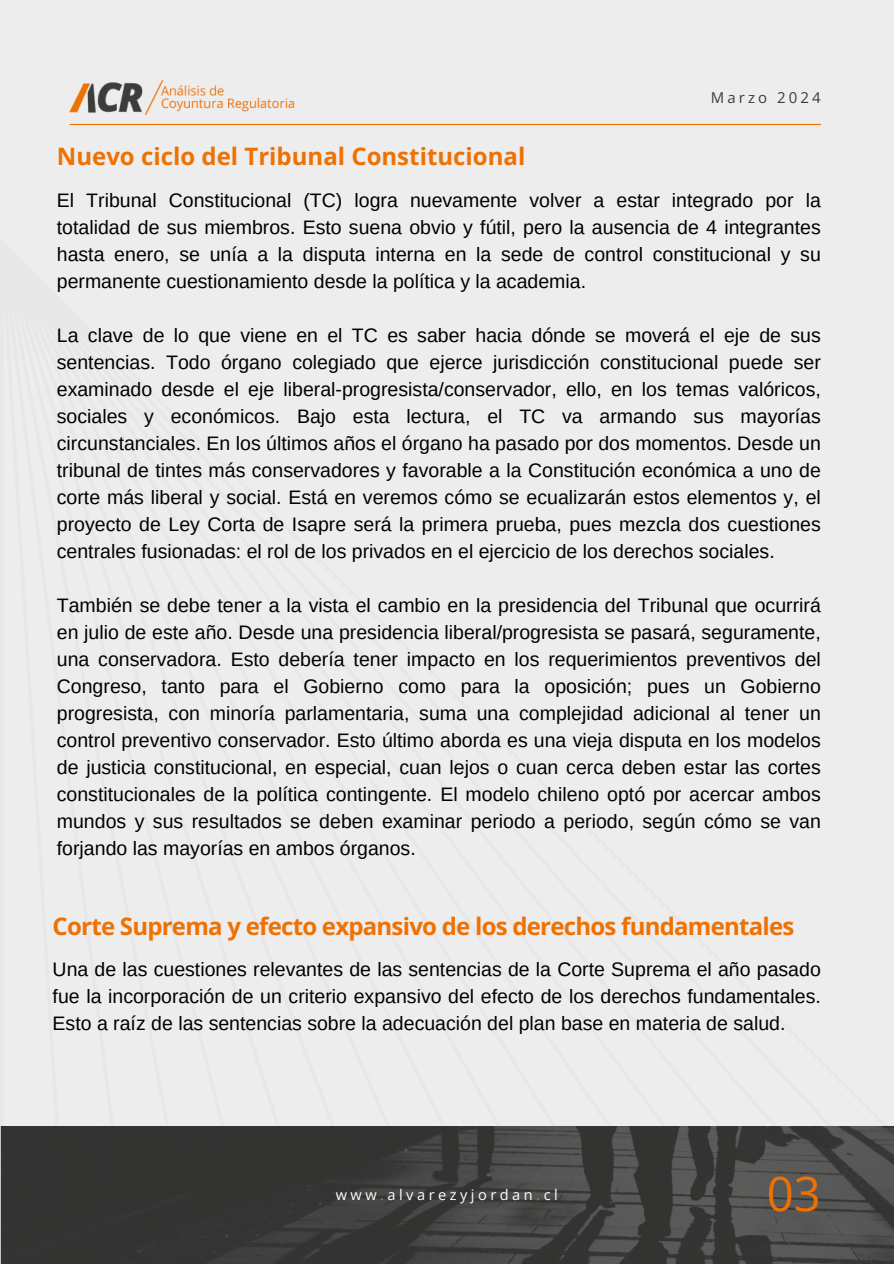
<style>
.page{position:relative;width:894px;height:1264px;background:#fff}
.page>*{position:absolute;margin:0;border:0;box-sizing:border-box;transform-origin:0 0}
.t1{font:47.25px "Open Sans";color:#ed7103}
.t2{font:700 24px "Open Sans";letter-spacing:-.03em;color:#ee7103}
.t3{font:700 24px "Open Sans";color:#ed7103}
.t4{font:19.5px/27px "Arimo";color:#000;text-align:justify}
.t5{font:15px "Open Sans";letter-spacing:.205em;color:#3c3c3b}
.t6{font:14.55px "Open Sans";letter-spacing:.24em;color:#fff}
.s1{color:#ed7103}
</style>
<div class="page">
<div style="left:0;top:0;width:893px;height:1263px;background:#ededed"></div>
<img style="left:0;top:1126px;width:893px;height:137px">
<img style="left:70px;top:80px;width:225px;height:34px">
<hr style="left:70px;top:124px;width:750px;height:1px;background:#ee7103">
<h1 class="t3" style="left:57px;top:140px;width:470px">Nuevo ciclo del Tribunal Constitucional</h1>
<p class="t5" style="left:710px;top:87px;width:111px">Marzo 2024</p>
<p class="t4" style="left:57px;top:187px;width:765px">El Tribunal Constitucional (TC) logra nuevamente volver a estar integrado por la totalidad de sus miembros. Esto suena obvio y fútil, pero la ausencia de 4 integrantes hasta enero, se unía a la disputa interna en la sede de control constitucional y su permanente cuestionamiento desde la política y la academia.</p>
<p class="t4" style="left:57px;top:322px;width:765px">La clave de lo que viene en el TC es saber hacia dónde se moverá el eje de sus sentencias. Todo órgano colegiado que ejerce jurisdicción constitucional puede ser examinado desde el eje liberal-progresista/conservador, ello, en los temas valóricos, sociales y económicos. Bajo esta lectura, el TC va armando sus mayorías circunstanciales. En los últimos años el órgano ha pasado por dos momentos. Desde un tribunal de tintes más conservadores y favorable a la Constitución económica a uno de corte más liberal y social. Está en veremos cómo se ecualizarán estos elementos y, el proyecto de Ley Corta de Isapre será la primera prueba, pues mezcla dos cuestiones centrales fusionadas: el rol de los privados en el ejercicio de los derechos sociales.</p>
<h1 class="t4" style="left:57px;top:592px;width:765px">También se debe tener a la vista el cambio en la presidencia del Tribunal que ocurrirá en julio de este año. Desde una presidencia liberal/progresista se pasará, seguramente, una conservadora. Esto debería tener impacto en los requerimientos preventivos del Congreso, tanto para el Gobierno como para la oposición; pues un Gobierno progresista, con minoría parlamentaria, suma una complejidad adicional al tener un control preventivo conservador. Esto último aborda es una vieja disputa en los modelos de justicia constitucional, en especial, cuan lejos o cuan cerca deben estar las cortes constitucionales de la política contingente. El modelo chileno optó por acercar ambos mundos y sus resultados se deben examinar periodo a periodo, según cómo se van forjando las mayorías en ambos órganos.</h1>
<h2 class="t2" style="left:53px;top:909px;width:743px">Corte Suprema y efecto expansivo de los derechos fundamentales</h2>
<p class="t4" style="left:53px;top:955px;width:769px">Una de las cuestiones relevantes de las sentencias de la Corte Suprema el año pasado fue la incorporación de un criterio expansivo del efecto de los derechos fundamentales.<br>Esto a raíz de las sentencias sobre la adecuación del plan base en materia de salud.</p>
<h2 class="t6" style="left:335px;top:1184px;width:223px">www<span class="s1">.</span>alvarezyjordan<span class="s1">.</span>cl</h2>
<h2 class="t1" style="left:766px;top:1160px;width:55px">03</h2>
</div>
